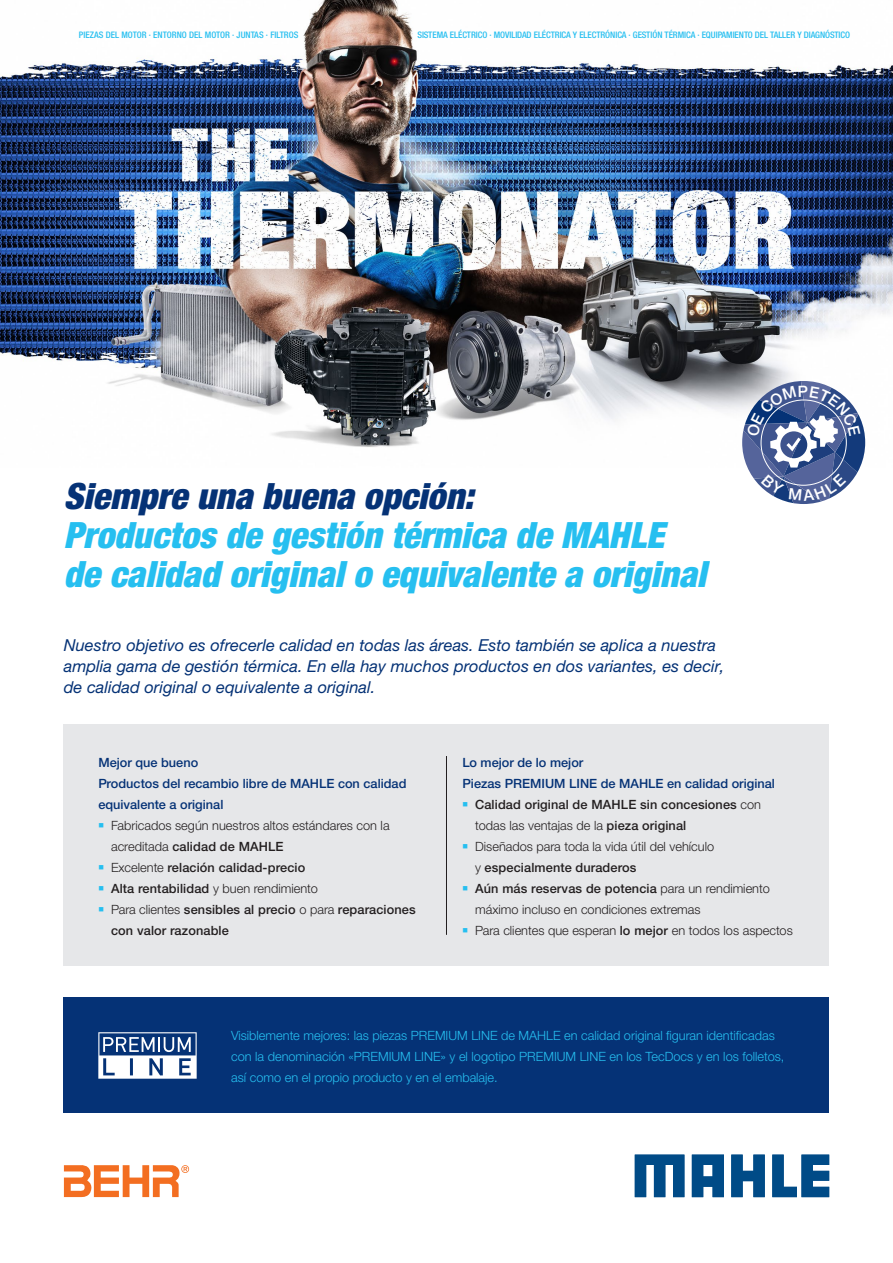
<style>
.page{position:relative;width:893px;height:1263px;background:#fff}
.page>*{position:absolute;margin:0;border:0;box-sizing:border-box;transform-origin:0 0}
.XX___100___Chapter___Headline_1st_Level{font:italic 900 condensed 36.3px/39px "Helvetica Neue LTW1 G";color:#26bff0}
.XX___100___Chapter___Intro{font:italic 16.5px/21px "Helvetica Neue LTW1 G";color:#053276}
.t1{font:300 12.75px/21px "Helvetica Neue LTW1 G";color:#231f20}
.AM___100___Flag_Content___Copy{font:300 12.75px/21px "Helvetica Neue LTW1 G";color:#26bff0}
.t2{font:500 12.75px/21px "Helvetica Neue LTW1 G";letter-spacing:.01em;color:#231f20}
.XX___100___Copy___Headline_3rd_Level{font:500 12.75px/21px "Helvetica Neue LTW1 G";color:#053276}
.t3{font:500 condensed 9px "Helvetica Neue LTW1 G";letter-spacing:-.005em;color:#26bff0}
.s1{color:#053276}
.s2{color:#26bff0}
.s3{font-weight:500}
.s4{font-weight:300}
</style>
<div class="page">
<img style="left:0;top:0;width:893px;height:447px">
<svg style="left:64px;top:1165px;width:125px;height:33px"></svg>
<svg style="left:635px;top:1154px;width:49px;height:43px"></svg>
<svg style="left:731px;top:1154px;width:34px;height:43px"></svg>
<svg style="left:772px;top:1154px;width:57px;height:43px"></svg>
<svg style="left:692px;top:1154px;width:32px;height:43px"></svg>
<div style="left:64px;top:998px;width:765px;height:115px;background:#053276"></div>
<div style="left:64px;top:725px;width:765px;height:241px;background:#e6e7e9"></div>
<hr style="left:446px;top:756px;width:1px;height:178px;background:#231f20">
<svg style="left:98px;top:1032px;width:99px;height:47px"></svg>
<svg style="left:742px;top:381px;width:123px;height:123px"></svg>
<p class="t3" style="left:79px;top:29px;width:221px">PIEZAS DEL MOTOR · ENTORNO DEL MOTOR · JUNTAS · FILTROS</p>
<p class="t3" style="left:417px;top:29px;width:434px">SISTEMA ELÉCTRICO · MOVILIDAD ELÉCTRICA Y ELECTRÓNICA · GESTIÓN TÉRMICA · EQUIPAMIENTO DEL TALLER Y DIAGNÓSTICO</p>
<p class="XX___100___Chapter___Headline_1st_Level" style="left:64px;top:477px;width:644px"><span class="s1">Siempre una buena opción:<br></span>Productos de gestión térmica de MAHLE de calidad original o equivalente a original</p>
<p class="XX___100___Chapter___Intro" style="left:64px;top:635px;width:662px">Nuestro objetivo es ofrecerle calidad en todas las áreas. Esto también se aplica a nuestra amplia gama de gestión térmica. En ella hay muchos productos en dos variantes, es decir, de calidad original o equivalente a original.</p>
<p class="XX___100___Copy___Headline_3rd_Level" style="left:98px;top:751px;width:101px">Mejor que bueno</p>
<p class="XX___100___Copy___Headline_3rd_Level" style="left:98px;top:772px;width:310px">Productos del recambio libre de MAHLE con calidad equivalente a original</p>
<p class="t1" style="left:111px;top:814px;width:280px;text-indent:-13px"><span class="s2">■</span> Fabricados según nuestros altos estándares con la acreditada <span class="s3">calidad de MAHLE</span></p>
<p class="t2" style="left:98px;top:856px;width:208px"><span class="s2">■</span> <span class="s4">Excelente</span> relación calidad-precio</p>
<p class="t2" style="left:98px;top:877px;width:221px"><span class="s2">■</span> Alta rentabilidad <span class="s4">y buen rendimiento</span></p>
<p class="t2" style="left:111px;top:898px;width:306px;text-indent:-13px"><span class="s2">■</span> <span class="s4">Para clientes</span> sensibles al precio <span class="s4">o para</span> reparaciones con valor razonable</p>
<p class="XX___100___Copy___Headline_3rd_Level" style="left:462px;top:751px;width:122px">Lo mejor de lo mejor</p>
<p class="XX___100___Copy___Headline_3rd_Level" style="left:462px;top:772px;width:314px">Piezas PREMIUM LINE de MAHLE en calidad original</p>
<p class="t2" style="left:475px;top:793px;width:287px;text-indent:-13px"><span class="s2">■</span> Calidad original de MAHLE sin concesiones <span class="s4">con todas las ventajas de la</span> pieza original</p>
<p class="t1" style="left:475px;top:835px;width:240px;text-indent:-13px"><span class="s2">■</span> Diseñados para toda la vida útil del vehículo y <span class="s3">especialmente duraderos</span></p>
<p class="t1" style="left:475px;top:877px;width:296px;text-indent:-13px"><span class="s2">■</span> <span class="s3">Aún más reservas de potencia</span> para un rendimiento máximo incluso en condiciones extremas</p>
<p class="t1" style="left:462px;top:919px;width:332px"><span class="s2">■</span> Para clientes que esperan <span class="s3">lo mejor</span> en todos los aspectos</p>
<p class="AM___100___Flag_Content___Copy" style="left:231px;top:1024px;width:555px">Visiblemente mejores: las piezas PREMIUM LINE de MAHLE en calidad original figuran identificadas con la denominación «PREMIUM LINE» y el logotipo PREMIUM LINE en los TecDocs y en los folletos, así como en el propio producto y en el embalaje.</p>
</div>
